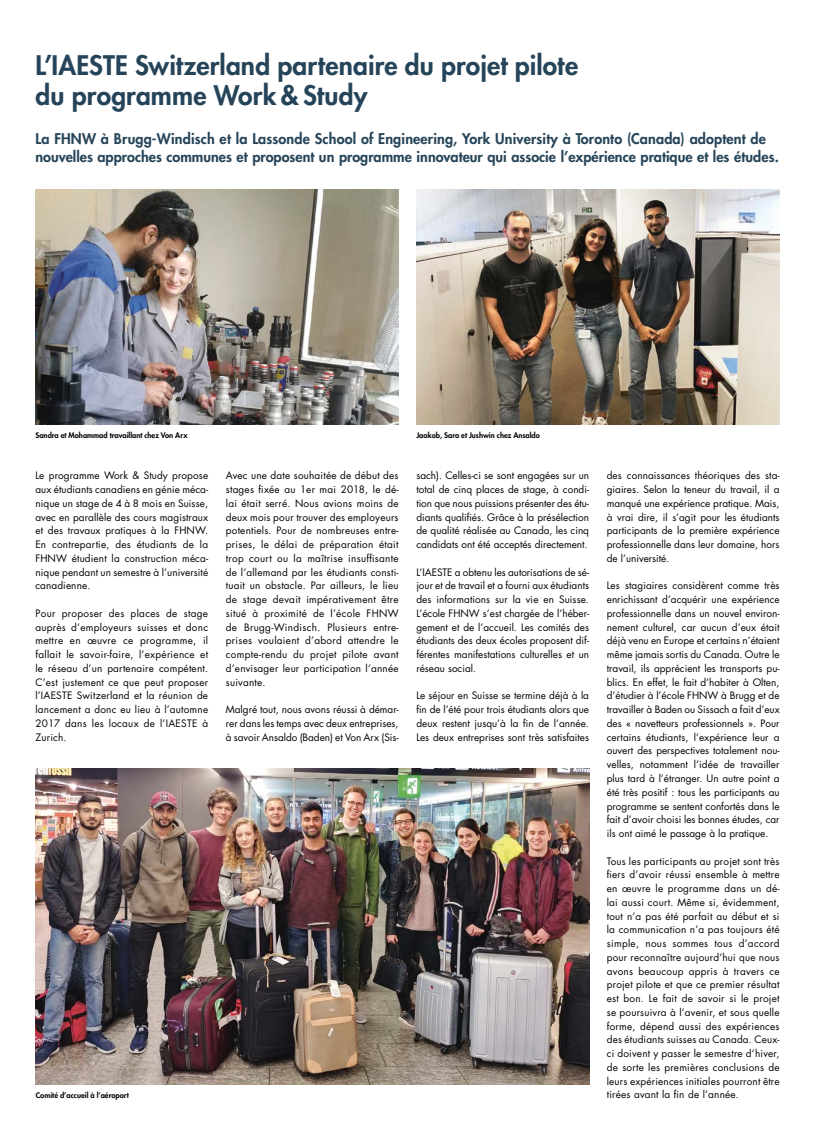
<style>
.page{position:relative;width:815px;height:1134px;background:#fff}
.page>*{position:absolute;margin:0;border:0;box-sizing:border-box;transform-origin:0 0}
.t1{font:800 26.25px/30px "Futura Std";letter-spacing:.005em;color:#264459}
.t2{font:800 14.38px/17.5px "Futura Std";color:#264459}
.t3{font:10px/13.8px "Futura Std";color:#000;text-align:justify}
.t4{font:800 7.5px "Futura Std";color:#000}
</style>
<div class="page">
<img style="left:416px;top:189px;width:364px;height:235px">
<img style="left:35px;top:189px;width:364px;height:235px">
<img style="left:36px;top:768px;width:553px;height:316px">
<p class="t1" style="left:36px;top:50px;width:544px">L’IAESTE Switzerland partenaire du projet pilote du programme Work &amp; Study</p>
<p class="t2" style="left:35px;top:130px;width:745px">La FHNW à Brugg-Windisch et la Lassonde School of Engineering, York University à Toronto (Canada) adoptent de nouvelles approches communes et proposent un programme innovateur qui associe l’expérience pratique et les études.</p>
<p class="t4" style="left:35px;top:430px;width:154px">Sandra et Mohammad travaillant chez Von Arx</p>
<p class="t4" style="left:416px;top:430px;width:125px">Jaakob, Sara et Jushwin chez Ansaldo</p>
<p class="t3" style="left:35px;top:469px;width:174px">Le programme Work &amp; Study propose aux étudiants canadiens en génie méca&shy;nique un stage de 4 à 8 mois en Suisse, avec en parallèle des cours magistraux et des travaux pratiques à la FHNW.<br>En contrepartie, des étudiants de la FHNW étudient la construction méca&shy;nique pendant un semestre à l’université canadienne.</p>
<p class="t3" style="left:35px;top:606px;width:174px">Pour proposer des places de stage auprès d’employeurs suisses et donc mettre en œuvre ce programme, il fallait le savoir-faire, l’expérience et le réseau d’un partenaire compétent.<br>C’est justement ce que peut proposer l’IAESTE Switzerland et la réunion de lancement a donc eu lieu à l’automne 2017 dans les locaux de l’IAESTE à Zurich.</p>
<p class="t3" style="left:226px;top:469px;width:174px">Avec une date souhaitée de début des stages fixée au 1er mai 2018, le dé&shy;lai était serré. Nous avions moins de deux mois pour trouver des employeurs potentiels. Pour de nombreuses entre&shy;prises, le délai de préparation était trop court ou la maîtrise insuffisante de l’allemand par les étudiants consti&shy;tuait un obstacle. Par ailleurs, le lieu de stage devait impérativement être situé à proximité de l’école FHNW de Brugg-Windisch. Plusieurs entre&shy;prises voulaient d’abord attendre le compte-rendu du projet pilote avant d’envisager leur participation l’année suivante.</p>
<p class="t3" style="left:226px;top:703px;width:174px">Malgré tout, nous avons réussi à démar&shy;rer dans les temps avec deux entreprises, à savoir Ansaldo (Baden) et Von Arx (Sis-</p>
<p class="t3" style="left:416px;top:469px;width:174px">sach). Celles-ci se sont engagées sur un total de cinq places de stage, à condi&shy;tion que nous puissions présenter des étu&shy;diants qualifiés. Grâce à la présélection de qualité réalisée au Canada, les cinq candidats ont été acceptés directement.</p>
<p class="t3" style="left:416px;top:565px;width:174px">L’IAESTE a obtenu les autorisations de sé&shy;jour et de travail et a fourni aux étudiants des informations sur la vie en Suisse.<br>L’école FHNW s’est chargée de l’héber&shy;gement et de l’accueil. Les comités des étudiants des deux écoles proposent dif&shy;férentes manifestations culturelles et un réseau social.</p>
<p class="t3" style="left:416px;top:689px;width:174px">Le séjour en Suisse se termine déjà à la fin de l’été pour trois étudiants alors que deux restent jusqu’à la fin de l’année.<br>Les deux entreprises sont très satisfaites</p>
<p class="t4" style="left:36px;top:1091px;width:95px">Comité d’accueil à l’aéroport</p>
<p class="t3" style="left:607px;top:469px;width:174px">des connaissances théoriques des sta&shy;giaires. Selon la teneur du travail, il a manqué une expérience pratique. Mais, à vrai dire, il s’agit pour les étudiants participants de la première expérience professionnelle dans leur domaine, hors de l’université.</p>
<p class="t3" style="left:607px;top:579px;width:174px">Les stagiaires considèrent comme très enrichissant d’acquérir une expérience professionnelle dans un nouvel environ&shy;nement culturel, car aucun d’eux était déjà venu en Europe et certains n’étaient même jamais sortis du Canada. Outre le travail, ils apprécient les transports pu&shy;blics. En effet, le fait d’habiter à Olten, d’étudier à l’école FHNW à Brugg et de travailler à Baden ou Sissach a fait d’eux des « navetteurs professionnels ». Pour certains étudiants, l’expérience leur a ouvert des perspectives totalement nou&shy;velles, notamment l’idée de travailler plus tard à l’étranger. Un autre point a été très positif : tous les participants au programme se sentent confortés dans le fait d’avoir choisi les bonnes études, car ils ont aimé le passage à la pratique.</p>
<p class="t3" style="left:607px;top:854px;width:174px">Tous les participants au projet sont très fiers d’avoir réussi ensemble à mettre en œuvre le programme dans un dé&shy;lai aussi court. Même si, évidemment, tout n’a pas été parfait au début et si la communication n’a pas toujours été simple, nous sommes tous d’accord pour reconnaître aujourd’hui que nous avons beaucoup appris à travers ce projet pilote et que ce premier résultat est bon. Le fait de savoir si le projet se poursuivra à l’avenir, et sous quelle forme, dépend aussi des expériences des étudiants suisses au Canada. Ceux&shy;ci doivent y passer le semestre d’hiver, de sorte les premières conclusions de leurs expériences initiales pourront être tirées avant la fin de l’année.</p>
</div>
